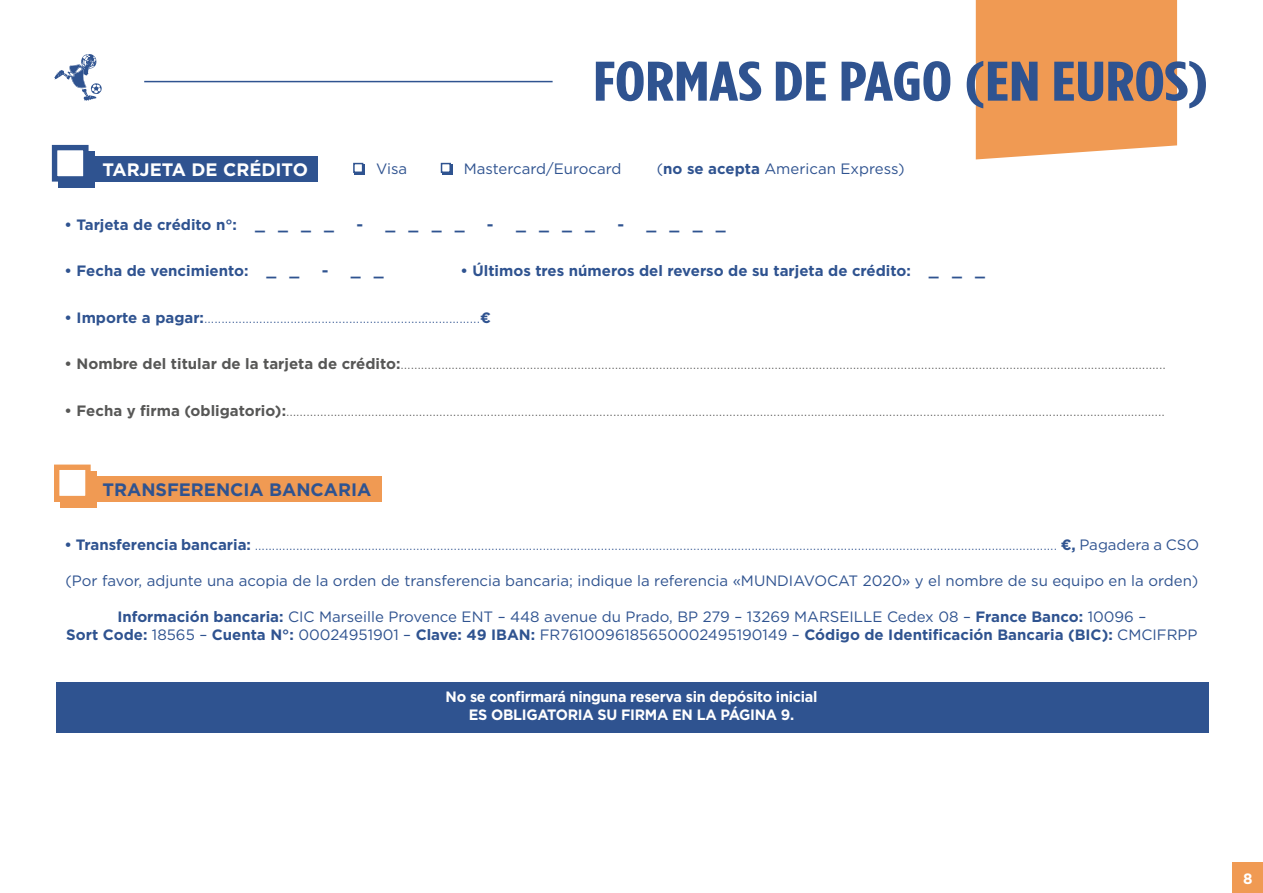
<style>
.page{position:relative;width:1263px;height:893px;background:#fff}
.page>*{position:absolute;margin:0;border:0;box-sizing:border-box;transform-origin:0 0}
.t1{font:700 55.65px "Gotham Condensed";color:#2f5390;scale:1.3 1}
.t2{font:700 18px "Gotham";color:#2f5390}
.t3{font:700 18px "Gotham";color:#fff}
.t4{font:15px/18px "Gotham";color:#2f5390;text-align:center}
.t5{font:300 15px "Gotham";color:#2f5390}
.t6{font:300 15px "Gotham";color:#575756}
.t7{font:700 15px "Gotham";color:#2f5390}
.t8{font:700 15px/18px "Gotham";letter-spacing:-.02em;color:#fff;text-align:center;scale:.96 1}
.t9{font:700 15px "Gotham";color:#2f5390;scale:1.1 1}
.t10{font:700 15px "Gotham";letter-spacing:-.02em;color:#fff}
.s1{font-weight:700}
.s2{font-weight:400}
</style>
<div class="page">
<div style="left:976px;top:0;width:201px;height:159px;background:#f09a53"></div>
<svg style="left:54px;top:54px;width:48px;height:47px"></svg>
<hr style="left:144px;top:81px;width:409px;height:1px;background:#2f5390">
<div style="left:91px;top:156px;width:226px;height:25px;background:#2f5390"></div>
<div style="left:54px;top:476px;width:327px;height:26px;background:#f09a53"></div>
<div style="left:355px;top:165px;width:10px;height:10px;background:#2f5390"></div>
<div style="left:353px;top:163px;width:10px;height:10px;background:#fff;border:2px solid #2f5390"></div>
<div style="left:442px;top:165px;width:11px;height:10px;background:#2f5390"></div>
<div style="left:441px;top:163px;width:10px;height:10px;background:#fff;border:2px solid #2f5390"></div>
<div style="left:58px;top:151px;width:37px;height:37px;background:#2f5390"></div>
<div style="left:52px;top:145px;width:37px;height:37px;background:#fff;border:5px solid #2f5390"></div>
<div style="left:60px;top:471px;width:37px;height:36px;background:#f09a53"></div>
<div style="left:54px;top:465px;width:37px;height:36px;background:#fff;border:5px solid #f09a53"></div>
<div style="left:56px;top:682px;width:1153px;height:51px;background:#2f5390"></div>
<div style="left:1233px;top:863px;width:30px;height:30px;background:#f09a53"></div>
<p class="t3" style="left:102px;top:157px;width:207px">TARJETA DE CRÉDITO</p>
<h1 class="t1" style="left:593px;top:50px;width:475px">FORMAS DE PAGO (EN EUROS)</h1>
<p class="t4" style="left:376px;top:160px;width:33px">Visa</p>
<p class="t4" style="left:464px;top:160px;width:159px">Mastercard/Eurocard</p>
<p class="t4" style="left:657px;top:160px;width:249px">(<span class="s1">no se acepta</span> American Express)</p>
<p class="t7" style="left:65px;top:214px;width:271px">• Tarjeta de crédito n°: _ _ _ _</p>
<p class="t9" style="left:356px;top:214px;width:100px">- ____</p>
<p class="t9" style="left:487px;top:214px;width:100px">- ____</p>
<p class="t9" style="left:617px;top:214px;width:100px">- ____</p>
<p class="t7" style="left:65px;top:261px;width:236px">• Fecha de vencimiento: _ _</p>
<p class="t9" style="left:322px;top:261px;width:58px">- _ _</p>
<p class="t7" style="left:460px;top:261px;width:526px">• Últimos tres números del reverso de su tarjeta de crédito: _ _ _</p>
<p class="t5" style="left:65px;top:308px;width:428px"><span class="s1">• Importe a pagar:</span>................................................................................<span class="s1">€</span></p>
<p class="t6" style="left:65px;top:354px;width:1103px"><span class="s1">• Nombre del titular de la tarjeta de crédito:</span>……………………………….………………………………………………………………………….………………………………………………………………………….……………...</p>
<p class="t6" style="left:65px;top:401px;width:1102px"><span class="s1">• Fecha y firma (obligatorio):</span>………...……..…………………………………..…………………………….............…….………………………………………………….…………………………………………….........……………………..</p>
<p class="t2" style="left:102px;top:477px;width:270px">TRANSFERENCIA BANCARIA</p>
<p class="t5" style="left:65px;top:535px;width:1136px"><span class="s1">• Transferencia bancaria:</span> ...............…….......…….........……....…….....……....…….....……....…….....……....…….....……....…….....……....……..........................…….........…….........…........... <span class="s1">€,</span> <span class="s2">Pagadera a CSO</span></p>
<p class="t4" style="left:65px;top:571px;width:1134px">(Por favor, adjunte una acopia de la orden de transferencia bancaria; indique la referencia «MUNDIAVOCAT 2020» y el nombre de su equipo en la orden)</p>
<p class="t4" style="left:66px;top:607px;width:1133px"><span class="s1">Información bancaria:</span> CIC Marseille Provence ENT – 448 avenue du Prado, BP 279 – 13269 MARSEILLE Cedex 08 – <span class="s1">France Banco:</span> 10096 –<br><span class="s1">Sort Code:</span> 18565 – <span class="s1">Cuenta N°:</span> 00024951901 – <span class="s1">Clave: 49 IBAN:</span> FR7610096185650002495190149 – <span class="s1">Código de Identificación Bancaria (BIC):</span> CMCIFRPP</p>
<p class="t8" style="left:446px;top:687px;width:389px">No se confirmará ninguna reserva sin depósito inicial<br>ES OBLIGATORIA SU FIRMA EN LA PÁGINA 9.</p>
<p class="t10" style="left:1243px;top:869px;width:11px">8</p>
</div>
